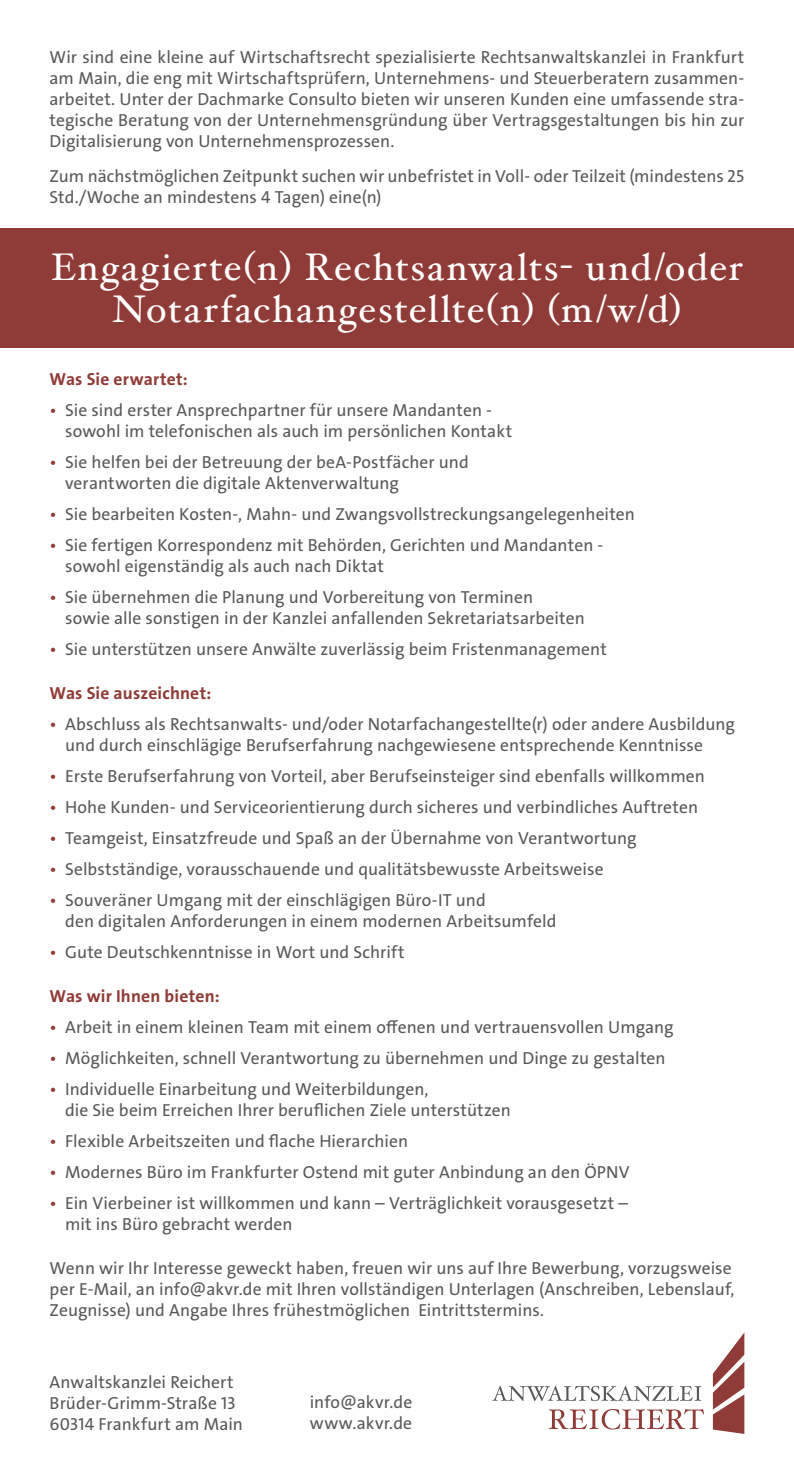
<style>
.page{position:relative;width:794px;height:1464px;background:#fff}
.page>*{position:absolute;margin:0;border:0;box-sizing:border-box;transform-origin:0 0}
.t1{font:38.5px/42px "Hoefler Text";letter-spacing:.04em;color:#fff;text-align:center}
.t2{font:17.5px/21px "The Sans LP5 Plain";letter-spacing:.005em;color:#57585a}
.t3{font:17.5px "The Sans LP7 Bld";letter-spacing:.01em;color:#8f3b37}
.s1{color:#8f3b37}
</style>
<div class="page">
<div style="left:0;top:228px;width:794px;height:119px;background:#8f3b37"></div>
<svg style="left:713px;top:1333px;width:31px;height:100px"></svg>
<svg style="left:549px;top:1409px;width:155px;height:20px"></svg>
<svg style="left:492px;top:1385px;width:209px;height:16px"></svg>
<p class="t2" style="left:50px;top:46px;width:696px;text-align:justify">Wir sind eine kleine auf Wirtschaftsrecht spezialisierte Rechtsanwaltskanzlei in Frankfurt am Main, die eng mit Wirtschaftsprüfern, Unternehmens- und Steuerberatern zusammen&shy;arbeitet. Unter der Dachmarke Consulto bieten wir unseren Kunden eine umfassende stra&shy;tegische Beratung von der Unternehmensgründung über Vertragsgestaltungen bis hin zur Digitalisierung von Unternehmensprozessen.</p>
<p class="t2" style="left:50px;top:165px;width:696px">Zum nächstmöglichen Zeitpunkt suchen wir unbefristet in Voll- oder Teilzeit (mindestens 25<br>Std./Woche an mindestens 4 Tagen) eine(n)</p>
<h1 class="t1" style="left:51px;top:245px;width:693px">Engagierte(n) Rechtsanwalts- und/oder<br>Notarfachangestellte(n) (m/w/d)</h1>
<p class="t3" style="left:50px;top:368px;width:140px">Was Sie erwartet:</p>
<p class="t2" style="left:65px;top:400px;width:448px;text-indent:-16px"><span class="s1">•</span> Sie sind erster Ansprechpartner für unsere Mandanten - sowohl im telefonischen als auch im persönlichen Kontakt</p>
<p class="t2" style="left:65px;top:452px;width:405px;text-indent:-16px"><span class="s1">•</span> Sie helfen bei der Betreuung der beA-Postfächer und verantworten die digitale Aktenverwaltung</p>
<p class="t2" style="left:50px;top:503px;width:587px"><span class="s1">•</span> Sie bearbeiten Kosten-, Mahn- und Zwangsvollstreckungsangelegenheiten</p>
<p class="t2" style="left:65px;top:534px;width:540px;text-indent:-16px"><span class="s1">•</span> Sie fertigen Korrespondenz mit Behörden, Gerichten und Mandanten - sowohl eigenständig als auch nach Diktat</p>
<p class="t2" style="left:65px;top:586px;width:521px;text-indent:-16px"><span class="s1">•</span> Sie übernehmen die Planung und Vorbereitung von Terminen<br>sowie alle sonstigen in der Kanzlei anfallenden Sekretariatsarbeiten</p>
<p class="t2" style="left:50px;top:638px;width:559px"><span class="s1">•</span> Sie unterstützen unsere Anwälte zuverlässig beim Fristenmanagement</p>
<p class="t3" style="left:50px;top:682px;width:163px">Was Sie auszeichnet:</p>
<p class="t2" style="left:65px;top:714px;width:671px;text-indent:-16px"><span class="s1">•</span> Abschluss als Rechtsanwalts- und/oder Notarfachangestellte(r) oder andere Ausbildung und durch einschlägige Berufserfahrung nachgewiesene entsprechende Kenntnisse</p>
<p class="t2" style="left:50px;top:765px;width:657px"><span class="s1">•</span> Erste Berufserfahrung von Vorteil, aber Berufseinsteiger sind ebenfalls willkommen</p>
<p class="t2" style="left:50px;top:796px;width:650px"><span class="s1">•</span> Hohe Kunden- und Serviceorientierung durch sicheres und verbindliches Auftreten</p>
<p class="t2" style="left:50px;top:827px;width:588px"><span class="s1">•</span> Teamgeist, Einsatzfreude und Spaß an der Übernahme von Verantwortung</p>
<p class="t2" style="left:50px;top:858px;width:555px"><span class="s1">•</span> Selbstständige, vorausschauende und qualitätsbewusste Arbeitsweise</p>
<p class="t2" style="left:65px;top:889px;width:493px;text-indent:-16px"><span class="s1">•</span> Souveräner Umgang mit der einschlägigen Büro-IT und<br>den digitalen Anforderungen in einem modernen Arbeitsumfeld</p>
<p class="t2" style="left:50px;top:941px;width:356px"><span class="s1">•</span> Gute Deutschkenntnisse in Wort und Schrift</p>
<p class="t3" style="left:50px;top:985px;width:172px">Was wir Ihnen bieten:</p>
<p class="t2" style="left:50px;top:1016px;width:625px"><span class="s1">•</span> Arbeit in einem kleinen Team mit einem offenen und vertrauensvollen Umgang</p>
<p class="t2" style="left:50px;top:1047px;width:617px"><span class="s1">•</span> Möglichkeiten, schnell Verantwortung zu übernehmen und Dinge zu gestalten</p>
<p class="t2" style="left:65px;top:1078px;width:447px;text-indent:-16px"><span class="s1">•</span> Individuelle Einarbeitung und Weiterbildungen,<br>die Sie beim Erreichen Ihrer beruflichen Ziele unterstützen</p>
<p class="t2" style="left:50px;top:1130px;width:360px"><span class="s1">•</span> Flexible Arbeitszeiten und flache Hierarchien</p>
<p class="t2" style="left:50px;top:1161px;width:581px"><span class="s1">•</span> Modernes Büro im Frankfurter Ostend mit guter Anbindung an den ÖPNV</p>
<p class="t2" style="left:65px;top:1192px;width:564px;text-indent:-16px"><span class="s1">•</span> Ein Vierbeiner ist willkommen und kann – Verträglichkeit vorausgesetzt – mit ins Büro gebracht werden</p>
<p class="t2" style="left:50px;top:1257px;width:686px">Wenn wir Ihr Interesse geweckt haben, freuen wir uns auf Ihre Bewerbung, vorzugsweise per E-Mail, an info@akvr.de mit Ihren vollständigen Unterlagen (Anschreiben, Lebenslauf,<br>Zeugnisse) und Angabe Ihres frühestmöglichen Eintrittstermins.</p>
<p class="t2" style="left:50px;top:1371px;width:195px">Anwaltskanzlei Reichert<br>Brüder-Grimm-Straße 13<br>60314 Frankfurt am Main</p>
<p class="t2" style="left:310px;top:1391px;width:104px">info@akvr.de www.akvr.de</p>
</div>
